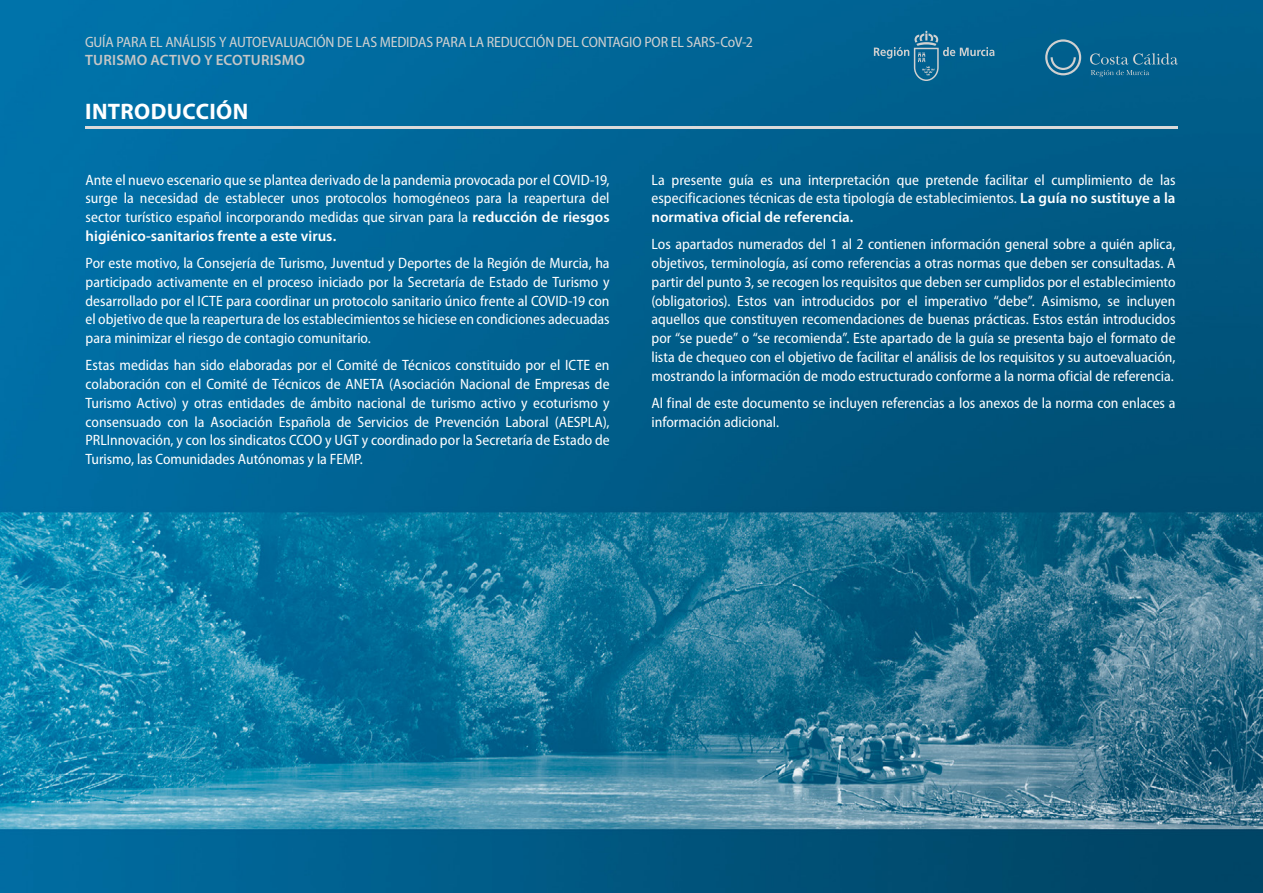
<style>
.page{position:relative;width:1263px;height:893px;background:#fff}
.page>*{position:absolute;margin:0;border:0;box-sizing:border-box;transform-origin:0 0}
.t1{font:700 22.5px "Myriad Pro";letter-spacing:.015em;color:#fff}
.t2{font:semi-condensed 15px/18.8px "Myriad Pro";color:#fff;text-align:justify}
.t3{font:semi-condensed 15px "Myriad Pro";letter-spacing:-.015em;color:#d0d0d0}
.t4{font:600 15px "Myriad Pro";letter-spacing:.015em;color:#c6c6c6}
.s1{font-weight:600;font-stretch:normal}
</style>
<div class="page">
<img style="left:0;top:0;width:1263px;height:893px">
<hr style="left:85px;top:126px;width:1093px;height:2px;background:#dadada">
<svg style="left:871px;top:29px;width:124px;height:52px;background:#156b96"></svg>
<svg style="left:1045px;top:39px;width:36px;height:36px"></svg>
<svg style="left:1090px;top:53px;width:88px;height:24px;background:#1e6e96"></svg>
<p class="t3" style="left:85px;top:34px;width:669px">GUÍA PARA EL ANÁLISIS Y AUTOEVALUACIÓN DE LAS MEDIDAS PARA LA REDUCCIÓN DEL CONTAGIO POR EL SARS-CoV-2</p>
<p class="t4" style="left:85px;top:51px;width:221px">TURISMO ACTIVO Y ECOTURISMO</p>
<h1 class="t1" style="left:85px;top:97px;width:165px">INTRODUCCIÓN</h1>
<p class="t2" style="left:86px;top:170px;width:526px">Ante el nuevo escenario que se plantea derivado de la pandemia provocada por el COVID-19, surge la necesidad de establecer unos protocolos homogéneos para la reapertura del sector turístico español incorporando medidas que sirvan para la <span class="s1">reducción de riesgos higiénico-sanitarios frente a este virus.</span></p>
<p class="t2" style="left:86px;top:254px;width:526px">Por este motivo, la Consejería de Turismo, Juventud y Deportes de la Región de Murcia, ha participado activamente en el proceso iniciado por la Secretaría de Estado de Turismo y desarrollado por el ICTE para coordinar un protocolo sanitario único frente al COVID-19 con el objetivo de que la reapertura de los establecimientos se hiciese en condiciones adecuadas para minimizar el riesgo de contagio comunitario.</p>
<p class="t2" style="left:86px;top:356px;width:526px">Estas medidas han sido elaboradas por el Comité de Técnicos constituido por el ICTE en colaboración con el Comité de Técnicos de ANETA (Asociación Nacional de Empresas de Turismo Activo) y otras entidades de ámbito nacional de turismo activo y ecoturismo y consensuado con la Asociación Española de Servicios de Prevención Laboral (AESPLA), PRLInnovación, y con los sindicatos CCOO y UGT y coordinado por la Secretaría de Estado de Turismo, las Comunidades Autónomas y la FEMP.</p>
<p class="t2" style="left:651px;top:170px;width:526px">La presente guía es una interpretación que pretende facilitar el cumplimiento de las especificaciones técnicas de esta tipología de establecimientos. <span class="s1">La guía no sustituye a la normativa oficial de referencia.</span></p>
<p class="t2" style="left:651px;top:235px;width:526px">Los apartados numerados del 1 al 2 contienen información general sobre a quién aplica, objetivos, terminología, así como referencias a otras normas que deben ser consultadas. A partir del punto 3, se recogen los requisitos que deben ser cumplidos por el establecimiento (obligatorios). Estos van introducidos por el imperativo “debe”. Asimismo, se incluyen aquellos que constituyen recomendaciones de buenas prácticas. Estos están introducidos por “se puede” o “se recomienda”. Este apartado de la guía se presenta bajo el formato de lista de chequeo con el objetivo de facilitar el análisis de los requisitos y su autoevaluación, mostrando la información de modo estructurado conforme a la norma oficial de referencia.</p>
<p class="t2" style="left:651px;top:394px;width:526px">Al final de este documento se incluyen referencias a los anexos de la norma con enlaces a información adicional.</p>
</div>
